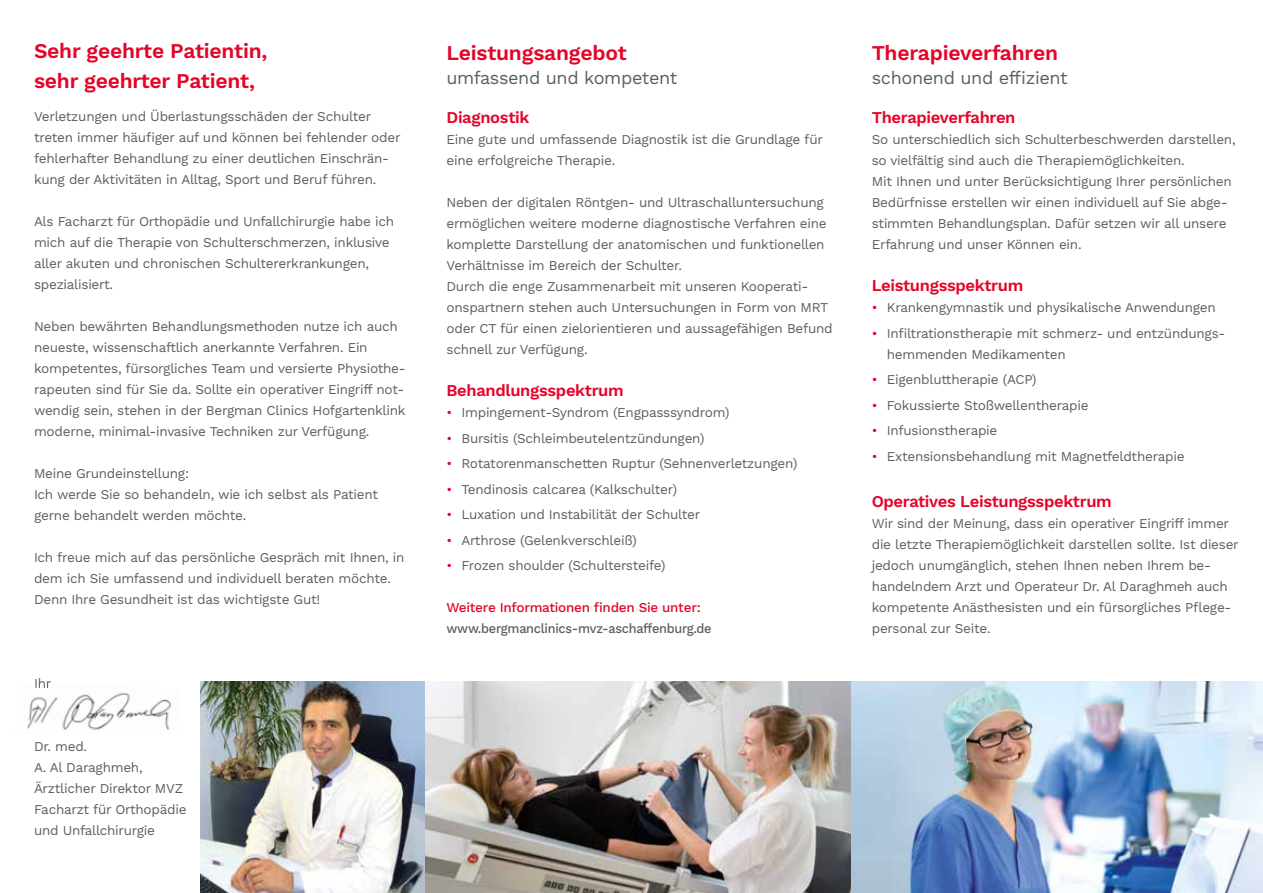
<style>
.page{position:relative;width:1263px;height:893px;background:#fff}
.page>*{position:absolute;margin:0;border:0;box-sizing:border-box;transform-origin:0 0}
.t1{font:600 21px/30px "Work Sans";letter-spacing:-.01em;color:#e40428}
.t2{font:18px "Work Sans";letter-spacing:-.02em;color:#5f5e5e}
.t3{font:600 16.5px "Work Sans";letter-spacing:-.02em;color:#e40428}
.t4{font:13.5px/21px "Work Sans";letter-spacing:-.02em;color:#5f5e5e}
.t5{font:500 13.5px "Work Sans";letter-spacing:-.02em;color:#5f5e5e;scale:.94 1}
.t6{font:500 13.5px "Work Sans";letter-spacing:-.02em;color:#e40428}
.s1{color:#e40428}
</style>
<div class="page">
<img style="left:200px;top:681px;width:1063px;height:212px">
<img style="left:27px;top:692px;width:145px;height:39px">
<img style="left:35px;top:685px;width:14px;height:3px">
<h1 class="t1" style="left:34px;top:37px;width:235px">Sehr geehrte Patientin, sehr geehrter Patient,</h1>
<p class="t4" style="left:34px;top:106px;width:368px">Verletzungen und Überlastungsschäden der Schulter treten immer häufiger auf und können bei fehlender oder fehlerhafter Behandlung zu einer deutlichen Einschrän&shy;kung der Aktivitäten in Alltag, Sport und Beruf führen.</p>
<p class="t4" style="left:34px;top:211px;width:362px">Als Facharzt für Orthopädie und Unfallchirurgie habe ich mich auf die Therapie von Schulterschmerzen, inklusive aller akuten und chronischen Schultererkrankungen, spezialisiert.</p>
<p class="t4" style="left:34px;top:316px;width:373px">Neben bewährten Behandlungsmethoden nutze ich auch neueste, wissenschaftlich anerkannte Verfahren. Ein kompetentes, fürsorgliches Team und versierte Physiothe&shy;rapeuten sind für Sie da. Sollte ein operativer Eingriff not&shy;wendig sein, stehen in der Bergman Clinics Hofgartenklink moderne, minimal-invasive Techniken zur Verfügung.</p>
<p class="t4" style="left:34px;top:463px;width:346px">Meine Grundeinstellung:<br>Ich werde Sie so behandeln, wie ich selbst als Patient gerne behandelt werden möchte.</p>
<p class="t4" style="left:34px;top:547px;width:372px">Ich freue mich auf das persönliche Gespräch mit Ihnen, in dem ich Sie umfassend und individuell beraten möchte.<br>Denn Ihre Gesundheit ist das wichtigste Gut!</p>
<p class="t4" style="left:34px;top:673px;width:19px">Ihr</p>
<p class="t4" style="left:34px;top:736px;width:154px">Dr. med.<br>A. Al Daraghmeh,<br>Ärztlicher Direktor MVZ<br>Facharzt für Orthopädie und Unfallchirurgie</p>
<h1 class="t1" style="left:446px;top:38px;width:182px">Leistungsangebot</h1>
<h2 class="t2" style="left:446px;top:67px;width:232px">umfassend und kompetent</h2>
<p class="t3" style="left:446px;top:108px;width:84px">Diagnostik</p>
<p class="t4" style="left:446px;top:130px;width:378px">Eine gute und umfassende Diagnostik ist die Grundlage für eine erfolgreiche Therapie.</p>
<p class="t4" style="left:446px;top:193px;width:388px">Neben der digitalen Röntgen- und Ultraschalluntersuchung ermöglichen weitere moderne diagnostische Verfahren eine komplette Darstellung der anatomischen und funktionellen Verhältnisse im Bereich der Schulter.<br>Durch die enge Zusammenarbeit mit unseren Kooperati&shy;onspartnern stehen auch Untersuchungen in Form von MRT oder CT für einen zielorientieren und aussagefähigen Befund schnell zur Verfügung.</p>
<p class="t3" style="left:446px;top:381px;width:179px">Behandlungsspektrum</p>
<p class="t4" style="left:446px;top:403px;width:285px"><span class="s1">•</span> Impingement-Syndrom (Engpasssyndrom)</p>
<p class="t4" style="left:446px;top:428px;width:260px"><span class="s1">•</span> Bursitis (Schleimbeutelentzündungen)</p>
<p class="t4" style="left:446px;top:454px;width:352px"><span class="s1">•</span> Rotatorenmanschetten Ruptur (Sehnenverletzungen)</p>
<p class="t4" style="left:446px;top:479px;width:232px"><span class="s1">•</span> Tendinosis calcarea (Kalkschulter)</p>
<p class="t4" style="left:446px;top:505px;width:255px"><span class="s1">•</span> Luxation und Instabilität der Schulter</p>
<p class="t4" style="left:446px;top:530px;width:192px"><span class="s1">•</span> Arthrose (Gelenkverschleiß)</p>
<p class="t4" style="left:446px;top:556px;width:221px"><span class="s1">•</span> Frozen shoulder (Schultersteife)</p>
<p class="t6" style="left:446px;top:600px;width:256px">Weitere Informationen finden Sie unter:</p>
<p class="t5" style="left:446px;top:621px;width:284px">www.bergmanclinics-mvz-aschaffenburg.de</p>
<h1 class="t1" style="left:872px;top:38px;width:188px">Therapieverfahren</h1>
<h2 class="t2" style="left:872px;top:67px;width:197px">schonend und effizient</h2>
<p class="t3" style="left:872px;top:108px;width:145px">Therapieverfahren</p>
<p class="t4" style="left:872px;top:130px;width:365px">So unterschiedlich sich Schulterbeschwerden darstellen, so vielfältig sind auch die Therapiemöglichkeiten.<br>Mit Ihnen und unter Berücksichtigung Ihrer persönlichen Bedürfnisse erstellen wir einen individuell auf Sie abge&shy;stimmten Behandlungsplan. Dafür setzen wir all unsere Erfahrung und unser Können ein.</p>
<p class="t3" style="left:872px;top:276px;width:153px">Leistungsspektrum</p>
<p class="t4" style="left:872px;top:298px;width:346px"><span class="s1">•</span> Krankengymnastik und physikalische Anwendungen</p>
<p class="t4" style="left:887px;top:323px;width:340px;text-indent:-15px"><span class="s1">•</span> Infiltrationstherapie mit schmerz- und entzündungs&shy;hemmenden Medikamenten</p>
<p class="t4" style="left:872px;top:370px;width:166px"><span class="s1">•</span> Eigenbluttherapie (ACP)</p>
<p class="t4" style="left:872px;top:395px;width:218px"><span class="s1">•</span> Fokussierte Stoßwellentherapie</p>
<p class="t4" style="left:872px;top:421px;width:127px"><span class="s1">•</span> Infusionstherapie</p>
<p class="t4" style="left:872px;top:446px;width:314px"><span class="s1">•</span> Extensionsbehandlung mit Magnetfeldtherapie</p>
<p class="t3" style="left:872px;top:492px;width:242px">Operatives Leistungsspektrum</p>
<p class="t4" style="left:872px;top:514px;width:369px">Wir sind der Meinung, dass ein operativer Eingriff immer die letzte Therapiemöglichkeit darstellen sollte. Ist dieser jedoch unumgänglich, stehen Ihnen neben Ihrem be&shy;handelndem Arzt und Operateur Dr. Al Daraghmeh auch kompetente Anästhesisten und ein fürsorgliches Pflege&shy;personal zur Seite.</p>
</div>
